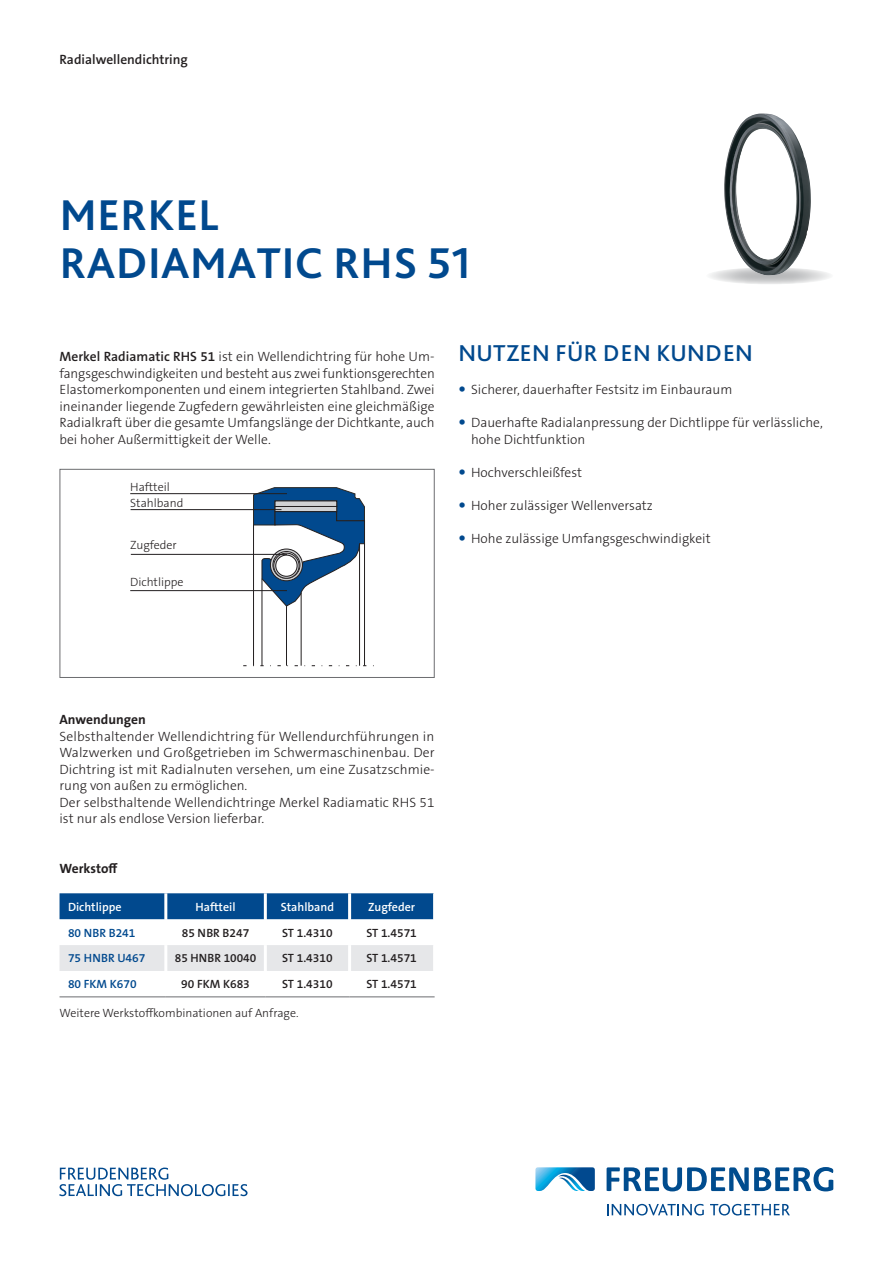
<style>
.page{position:relative;width:893px;height:1263px;background:#fff}
.page>*{position:absolute;margin:0;border:0;box-sizing:border-box;transform-origin:0 0}
.Headline_blue{font:700 45px "Bliss Pro";letter-spacing:.015em;color:#01498e}
.Subhead_Caps_blue{font:500 24px "Bliss Pro";letter-spacing:.015em;color:#01498e}
.Copy_DE{font:300 13.5px/16.5px "The Sans B W3";color:#231f20;text-align:justify}
.Chapter{font:600 13.5px "The Sans B W6";color:#231f20}
.Copy_Subhead_DE{font:700 13.5px "The Sans B W7";color:#231f20}
.Table_Center_semibol{font:600 12px "The Sans B W6";color:#231f20}
.image_DE{font:300 12px "The Sans B W3";color:#231f20}
.Table_content_blue_s{font:600 12px "The Sans B W6";color:#01498e}
.Table_head_center_wh{font:600 12px "The Sans B W6";color:#fff}
.Table_head_white_sem{font:600 12px "The Sans B W6";color:#fff}
.s1{font-family:"The Sans B W6";font-weight:600}
</style>
<div class="page">
<svg style="left:607px;top:1167px;width:226px;height:24px"></svg>
<svg style="left:535px;top:1167px;width:60px;height:24px"></svg>
<svg style="left:607px;top:1204px;width:97px;height:11px"></svg>
<svg style="left:710px;top:1204px;width:80px;height:11px"></svg>
<svg style="left:59px;top:1167px;width:189px;height:29px"></svg>
<div style="left:60px;top:469px;width:375px;height:209px;border:1px solid #6c6d70"></div>
<svg style="left:253px;top:487px;width:112px;height:120px"></svg>
<svg style="left:243px;top:665px;width:131px;height:1px"></svg>
<hr style="left:253px;top:525px;width:1px;height:141px;background:#231f20">
<hr style="left:262px;top:579px;width:1px;height:87px;background:#231f20">
<hr style="left:286px;top:606px;width:1px;height:60px;background:#231f20">
<hr style="left:359px;top:544px;width:1px;height:122px;background:#231f20">
<hr style="left:364px;top:544px;width:1px;height:122px;background:#231f20">
<hr style="left:301px;top:593px;width:1px;height:73px;background:#231f20">
<hr style="left:131px;top:509px;width:150px;height:1px;background:#231f20">
<hr style="left:130px;top:493px;width:157px;height:1px;background:#231f20">
<hr style="left:131px;top:554px;width:156px;height:1px;background:#231f20">
<hr style="left:130px;top:590px;width:157px;height:1px;background:#231f20">
<svg style="left:706px;top:267px;width:127px;height:17px"></svg>
<img style="left:724px;top:113px;width:87px;height:163px">
<div style="left:60px;top:893px;width:373px;height:26px;background:#01498e"></div>
<div style="left:60px;top:945px;width:373px;height:26px;background:#e6e7e9"></div>
<hr style="left:164px;top:893px;width:3px;height:26px;background:#fff">
<hr style="left:264px;top:893px;width:3px;height:26px;background:#fff">
<hr style="left:348px;top:893px;width:3px;height:26px;background:#fff">
<hr style="left:348px;top:945px;width:3px;height:26px;background:#fff">
<hr style="left:164px;top:945px;width:3px;height:26px;background:#fff">
<hr style="left:264px;top:945px;width:3px;height:26px;background:#fff">
<hr style="left:60px;top:996px;width:106px;height:1px;background:#6c6d70">
<hr style="left:265px;top:996px;width:85px;height:1px;background:#6c6d70">
<hr style="left:350px;top:996px;width:85px;height:1px;background:#6c6d70">
<hr style="left:166px;top:996px;width:99px;height:1px;background:#6c6d70">
<p class="Chapter" style="left:60px;top:51px;width:130px">Radialwellendichtring</p>
<p class="Headline_blue" style="left:60px;top:188px;width:161px">MERKEL</p>
<p class="Headline_blue" style="left:60px;top:236px;width:413px">RADIAMATIC RHS 51</p>
<p class="Copy_DE" style="left:60px;top:348px;width:377px"><span class="s1">Merkel Radiamatic RHS 51</span> ist ein Wellendichtring für hohe Um&shy;fangsgeschwindigkeiten und besteht aus zwei funktionsgerechten Elastomerkomponenten und einem integrierten Stahlband. Zwei ineinander liegende Zugfedern gewährleisten eine gleichmäßige Radialkraft über die gesamte Umfangslänge der Dichtkante, auch bei hoher Außermittigkeit der Welle.</p>
<p class="image_DE" style="left:130px;top:479px;width:41px">Haftteil</p>
<p class="image_DE" style="left:130px;top:495px;width:55px">Stahlband</p>
<p class="image_DE" style="left:130px;top:537px;width:48px">Zugfeder</p>
<p class="image_DE" style="left:130px;top:574px;width:55px">Dichtlippe</p>
<p class="Subhead_Caps_blue" style="left:458px;top:338px;width:296px">NUTZEN FÜR DEN KUNDEN</p>
<p class="Copy_DE" style="left:471px;top:381px;width:263px">Sicherer, dauerhafter Festsitz im Einbauraum</p>
<p class="Copy_DE" style="left:471px;top:414px;width:353px">Dauerhafte Radialanpressung der Dichtlippe für verlässliche, hohe Dichtfunktion</p>
<p class="Copy_DE" style="left:471px;top:464px;width:113px">Hochverschleißfest</p>
<p class="Copy_DE" style="left:471px;top:497px;width:183px">Hoher zulässiger Wellenversatz</p>
<p class="Copy_DE" style="left:471px;top:530px;width:241px">Hohe zulässige Umfangsgeschwindigkeit</p>
<p class="Copy_Subhead_DE" style="left:60px;top:711px;width:88px">Anwendungen</p>
<p class="Copy_DE" style="left:60px;top:728px;width:377px">Selbsthaltender Wellendichtring für Wellendurchführungen in Walzwerken und Großgetrieben im Schwermaschinenbau. Der Dichtring ist mit Radialnuten versehen, um eine Zusatzschmie&shy;rung von außen zu ermöglichen.</p>
<p class="Copy_DE" style="left:60px;top:794px;width:377px">Der selbsthaltende Wellendichtringe Merkel Radiamatic RHS 51 ist nur als endlose Version lieferbar.</p>
<p class="Copy_Subhead_DE" style="left:60px;top:859px;width:60px">Werkstoff</p>
<p class="Table_head_white_sem" style="left:68px;top:899px;width:55px">Dichtlippe</p>
<p class="Table_head_center_wh" style="left:196px;top:899px;width:41px">Haftteil</p>
<p class="Table_head_center_wh" style="left:281px;top:899px;width:55px">Stahlband</p>
<p class="Table_head_center_wh" style="left:368px;top:899px;width:48px">Zugfeder</p>
<p class="Table_content_blue_s" style="left:68px;top:925px;width:69px">80 NBR B241</p>
<p class="Table_Center_semibol" style="left:182px;top:925px;width:69px">85 NBR B247</p>
<p class="Table_Center_semibol" style="left:282px;top:925px;width:52px">ST 1.4310</p>
<p class="Table_Center_semibol" style="left:367px;top:925px;width:52px">ST 1.4571</p>
<p class="Table_content_blue_s" style="left:68px;top:951px;width:79px">75 HNBR U467</p>
<p class="Table_Center_semibol" style="left:175px;top:951px;width:83px">85 HNBR 10040</p>
<p class="Table_Center_semibol" style="left:282px;top:951px;width:52px">ST 1.4310</p>
<p class="Table_Center_semibol" style="left:367px;top:951px;width:52px">ST 1.4571</p>
<p class="Table_content_blue_s" style="left:68px;top:976px;width:70px">80 FKM K670</p>
<p class="Table_Center_semibol" style="left:181px;top:976px;width:70px">90 FKM K683</p>
<p class="Table_Center_semibol" style="left:282px;top:976px;width:52px">ST 1.4310</p>
<p class="Table_Center_semibol" style="left:367px;top:976px;width:52px">ST 1.4571</p>
<p class="image_DE" style="left:60px;top:1005px;width:241px">Weitere Werkstoffkombinationen auf Anfrage.</p>
</div>
